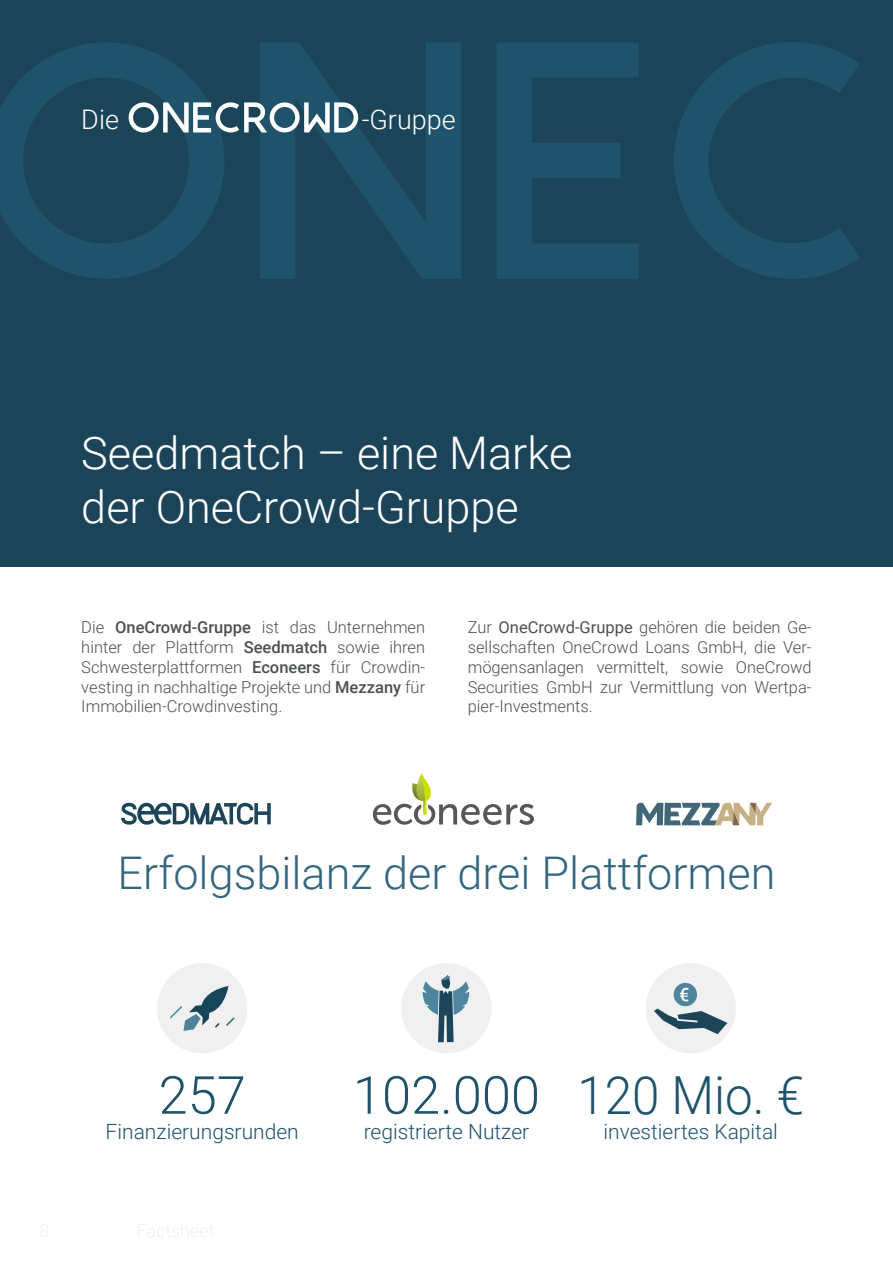
<style>
.page{position:relative;width:893px;height:1263px;background:#fff}
.page>*{position:absolute;margin:0;border:0;box-sizing:border-box;transform-origin:0 0}
.t1{font:300 52.5px "Roboto";color:#1f526b}
.t2{font:300 52.5px "Roboto";color:#1f526b;scale:.94 1}
.t3{font:300 45px "Roboto";color:#fff}
.t4{font:300 45px "Roboto";color:#33667f}
.t5{font:300 27px "Roboto";color:#fff}
.t6{font:300 21px "Roboto";color:#1f526b}
.t7{font:300 16.5px/19.8px "Roboto";color:#4d5053;text-align:justify}
.s1{font-weight:500}
.s2{font-weight:400}
</style>
<div class="page">
<div style="left:0;top:0;width:893px;height:566px;background:#1b4459"></div>
<svg style="left:674px;top:42px;width:186px;height:237px"></svg>
<svg style="left:260px;top:42px;width:201px;height:237px"></svg>
<svg style="left:0;top:42px;width:224px;height:237px"></svg>
<svg style="left:497px;top:42px;width:141px;height:237px"></svg>
<div style="left:157px;top:963px;width:90px;height:90px;background:#f0f0f0;border-radius:50%"></div>
<svg style="left:170px;top:986px;width:65px;height:45px"></svg>
<div style="left:401px;top:963px;width:91px;height:90px;background:#f0f0f0;border-radius:50%"></div>
<svg style="left:423px;top:975px;width:46px;height:67px"></svg>
<div style="left:646px;top:963px;width:90px;height:90px;background:#f0f0f0;border-radius:50%"></div>
<svg style="left:654px;top:1008px;width:73px;height:26px"></svg>
<div style="left:674px;top:983px;width:23px;height:23px;background:#4f859e;border-radius:50%"></div>
<svg style="left:680px;top:988px;width:8px;height:13px"></svg>
<svg style="left:129px;top:100px;width:229px;height:32px"></svg>
<svg style="left:121px;top:803px;width:150px;height:22px"></svg>
<svg style="left:373px;top:773px;width:161px;height:52px"></svg>
<svg style="left:636px;top:803px;width:136px;height:22px"></svg>
<p class="t5" style="left:81px;top:100px;width:39px">Die</p>
<p class="t5" style="left:362px;top:100px;width:95px">-Gruppe</p>
<p class="t3" style="left:81px;top:421px;width:492px">Seedmatch – eine Marke</p>
<p class="t3" style="left:81px;top:475px;width:439px">der OneCrowd-Gruppe</p>
<p class="t7" style="left:81px;top:617px;width:345px">Die <span class="s1">OneCrowd-Gruppe</span> ist das Unternehmen hinter der Plattform <span class="s1">Seedmatch</span> sowie ihren Schwesterplattformen <span class="s1">Econeers</span> für Crowdin&shy;vesting in nachhaltige Projekte und <span class="s1">Mezzany</span> für Immobilien-Crowdinvesting.</p>
<p class="t7" style="left:468px;top:617px;width:345px">Zur <span class="s2">OneCrowd-Gruppe</span> gehören die beiden Ge&shy;sellschaften OneCrowd Loans GmbH, die Ver&shy;mögensanlagen vermittelt, sowie OneCrowd Securities GmbH zur Vermittlung von Wertpa&shy;pier-Investments.</p>
<p class="t4" style="left:117px;top:841px;width:659px">Erfolgsbilanz der drei Plattformen</p>
<p class="t1" style="left:159px;top:1058px;width:89px">257</p>
<p class="t6" style="left:106px;top:1117px;width:195px">Finanzierungsrunden</p>
<p class="t1" style="left:353px;top:1058px;width:189px">102.000</p>
<p class="t6" style="left:364px;top:1117px;width:167px">registrierte Nutzer</p>
<p class="t2" style="left:577px;top:1058px;width:243px">120 Mio. €</p>
<p class="t6" style="left:603px;top:1117px;width:176px">investiertes Kapital</p>
</div>
